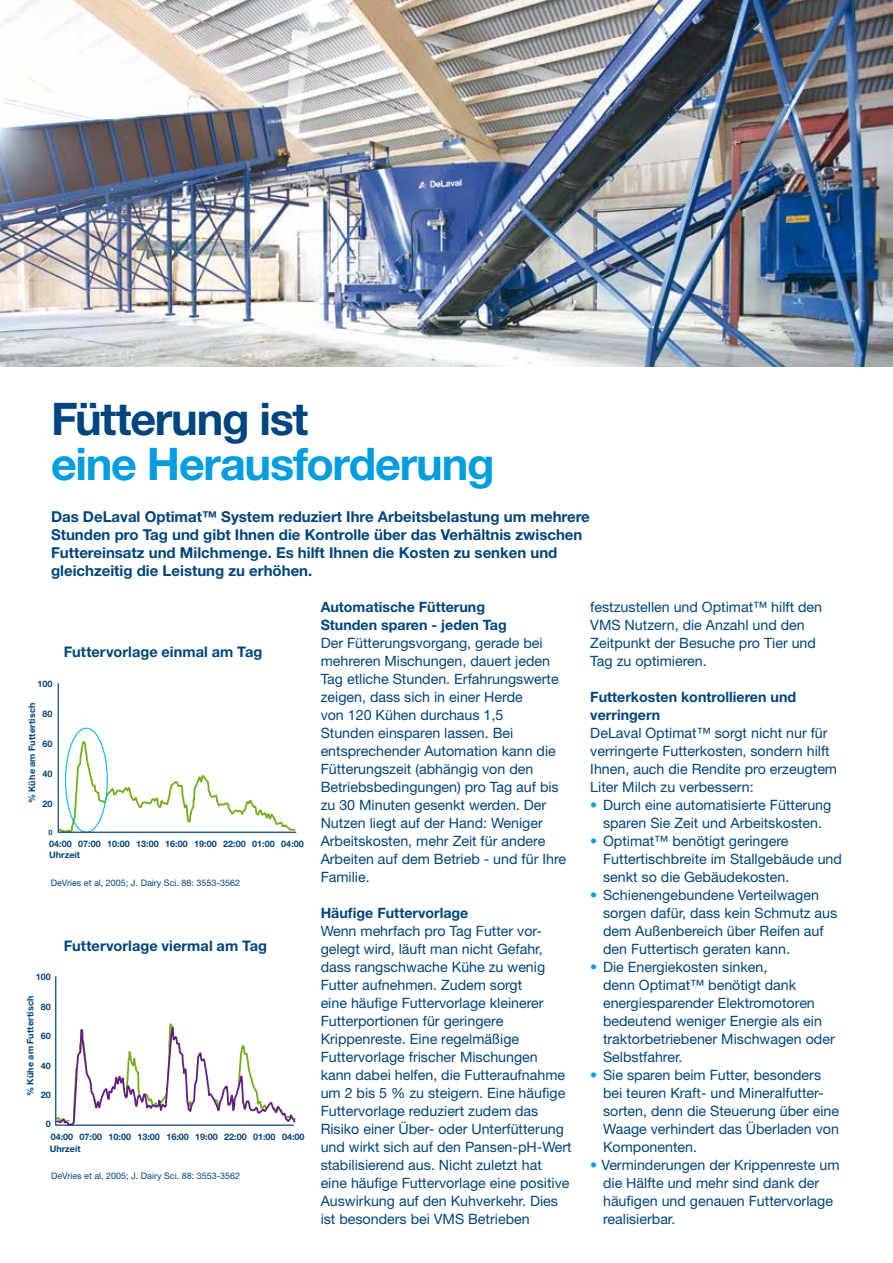
<style>
.page{position:relative;width:893px;height:1263px;background:#fff}
.page>*{position:absolute;margin:0;border:0;box-sizing:border-box;transform-origin:0 0}
.t1{font:700 45px "Helvetica Neue LT Std";letter-spacing:-.03em;color:#009ee0}
.t2{font:700 45px "Helvetica Neue LT Std";letter-spacing:-.03em;color:#00457d}
._2_Body_copy_text{font:700 15px/18px "Helvetica Neue LT Std";color:#00457d}
.t3{font:700 14.55px "Helvetica Neue LT Std";letter-spacing:.005em;color:#00457d}
._2_Body_copy_text-2{font:14.25px/18px "Helvetica Neue LT Std";color:#00457d}
._3_Body_copy_hanging{font:14.25px/18px "Helvetica Neue LT Std";color:#00457d}
._5_Sub_headline_Body{font:700 14.25px/18px "Helvetica Neue LT Std";color:#00457d}
.t4{font:700 9px "Helvetica Neue LT Std";color:#00457d}
.t5{font:9px "Helvetica Neue LT Std";color:#00457d}
.t6{font:700 9px "Helvetica Neue LT Std";letter-spacing:.02em;color:#00457d}
.t7{font:700 7.35px "Helvetica Neue LT Std";color:#00457d}
.s1{color:#009ee0}
</style>
<div class="page">
<img style="left:0;top:0;width:893px;height:367px">
<svg style="left:57px;top:683px;width:240px;height:150px"></svg>
<svg style="left:55px;top:976px;width:241px;height:150px"></svg>
<p class="t2" style="left:51px;top:391px;width:259px">Fütterung ist</p>
<p class="t1" style="left:51px;top:436px;width:445px">eine Herausforderung</p>
<p class="_2_Body_copy_text" style="left:51px;top:507px;width:540px">Das DeLaval Optimat™ System reduziert Ihre Arbeitsbelastung um mehrere Stunden pro Tag und gibt Ihnen die Kontrolle über das Verhältnis zwischen Futtereinsatz und Milchmenge. Es hilft Ihnen die Kosten zu senken und gleichzeitig die Leistung zu erhöhen.</p>
<p class="t3" style="left:64px;top:643px;width:200px">Futtervorlage einmal am Tag</p>
<p class="t4" style="left:38px;top:678px;width:17px">100</p>
<p class="t4" style="left:43px;top:708px;width:12px">80</p>
<p class="t4" style="left:43px;top:738px;width:12px">60</p>
<p class="t4" style="left:43px;top:768px;width:12px">40</p>
<p class="t4" style="left:43px;top:798px;width:12px">20</p>
<p class="t7" style="left:49px;top:828px;width:6px">0</p>
<p class="t4" style="left:49px;top:838px;width:256px">04:00 07:00 10:00 13:00 16:00 19:00 22:00 01:00 04:00</p>
<p class="t4" style="left:49px;top:850px;width:32px">Uhrzeit</p>
<p class="t6" style="left:26px;top:803px;width:102px;rotate:-90deg">% Kühe am Futtertisch</p>
<p class="t5" style="left:51px;top:877px;width:191px">DeVries et al, 2005; J. Dairy Sci. 88: 3553-3562</p>
<p class="t4" style="left:36px;top:971px;width:17px">100</p>
<p class="t4" style="left:41px;top:1001px;width:12px">80</p>
<p class="t4" style="left:41px;top:1030px;width:12px">60</p>
<p class="t4" style="left:41px;top:1060px;width:12px">40</p>
<p class="t4" style="left:41px;top:1089px;width:12px">20</p>
<p class="t4" style="left:46px;top:1118px;width:7px">0</p>
<p class="t6" style="left:25px;top:1096px;width:102px;rotate:-90deg">% Kühe am Futtertisch</p>
<p class="t3" style="left:64px;top:937px;width:205px">Futtervorlage viermal am Tag</p>
<p class="t4" style="left:51px;top:1131px;width:255px">04:00 07:00 10:00 13:00 16:00 19:00 22:00 01:00 04:00</p>
<p class="t4" style="left:50px;top:1143px;width:32px">Uhrzeit</p>
<p class="t5" style="left:51px;top:1170px;width:191px">DeVries et al, 2005; J. Dairy Sci. 88: 3553-3562</p>
<p class="_5_Sub_headline_Body" style="left:321px;top:598px;width:166px">Automatische Fütterung</p>
<p class="_5_Sub_headline_Body" style="left:321px;top:616px;width:188px">Stunden sparen - jeden Tag</p>
<p class="_2_Body_copy_text-2" style="left:321px;top:634px;width:247px">Der Fütterungsvorgang, gerade bei mehreren Mischungen, dauert jeden<br>Tag etliche Stunden. Erfahrungswerte zeigen, dass sich in einer Herde<br>von 120 Kühen durchaus 1,5<br>Stunden einsparen lassen. Bei entsprechender Automation kann die<br>Fütterungszeit (abhängig von den<br>Betriebsbedingungen) pro Tag auf bis zu 30 Minuten gesenkt werden. Der<br>Nutzen liegt auf der Hand: Weniger<br>Arbeitskosten, mehr Zeit für andere<br>Arbeiten auf dem Betrieb - und für Ihre<br>Familie.</p>
<p class="_5_Sub_headline_Body" style="left:321px;top:904px;width:149px">Häufige Futtervorlage</p>
<p class="_2_Body_copy_text-2" style="left:321px;top:922px;width:252px">Wenn mehrfach pro Tag Futter vor&shy;gelegt wird, läuft man nicht Gefahr, dass rangschwache Kühe zu wenig Futter aufnehmen. Zudem sorgt<br>eine häufige Futtervorlage kleinerer Futterportionen für geringere Krippenreste. Eine regelmäßige Futtervorlage frischer Mischungen kann dabei helfen, die Futteraufnahme um 2 bis 5 % zu steigern. Eine häufige Futtervorlage reduziert zudem das Risiko einer Über- oder Unterfütterung und wirkt sich auf den Pansen-pH-Wert stabilisierend aus. Nicht zuletzt hat eine häufige Futtervorlage eine positive Auswirkung auf den Kuhverkehr. Dies ist besonders bei VMS Betrieben</p>
<p class="_2_Body_copy_text-2" style="left:590px;top:598px;width:233px">festzustellen und Optimat™ hilft den<br>VMS Nutzern, die Anzahl und den<br>Zeitpunkt der Besuche pro Tier und<br>Tag zu optimieren.</p>
<p class="_5_Sub_headline_Body" style="left:590px;top:688px;width:207px">Futterkosten kontrollieren und verringern</p>
<p class="_2_Body_copy_text-2" style="left:590px;top:724px;width:248px">DeLaval Optimat™ sorgt nicht nur für verringerte Futterkosten, sondern hilft Ihnen, auch die Rendite pro erzeugtem Liter Milch zu verbessern:</p>
<p class="_3_Body_copy_hanging" style="left:590px;top:796px;width:243px;text-align:center"><span class="s1">•</span> Durch eine automatisierte Fütterung sparen Sie Zeit und Arbeitskosten.</p>
<p class="_3_Body_copy_hanging" style="left:603px;top:832px;width:240px;text-indent:-13px"><span class="s1">•</span> Optimat™ benötigt geringere<br>Futtertischbreite im Stallgebäude und senkt so die Gebäudekosten.</p>
<p class="_3_Body_copy_hanging" style="left:603px;top:886px;width:236px;text-indent:-13px"><span class="s1">•</span> Schienengebundene Verteilwagen sorgen dafür, dass kein Schmutz aus dem Außenbereich über Reifen auf den Futtertisch geraten kann.</p>
<p class="_3_Body_copy_hanging" style="left:603px;top:958px;width:233px;text-indent:-13px"><span class="s1">•</span> Die Energiekosten sinken,<br>denn Optimat™ benötigt dank energiesparender Elektromotoren bedeutend weniger Energie als ein traktorbetriebener Mischwagen oder<br>Selbstfahrer.</p>
<p class="_3_Body_copy_hanging" style="left:603px;top:1066px;width:237px;text-indent:-13px"><span class="s1">•</span> Sie sparen beim Futter, besonders bei teuren Kraft- und Mineralfutter&shy;sorten, denn die Steuerung über eine<br>Waage verhindert das Überladen von<br>Komponenten.</p>
<p class="_3_Body_copy_hanging" style="left:603px;top:1156px;width:238px;text-indent:-13px"><span class="s1">•</span> Verminderungen der Krippenreste um die Hälfte und mehr sind dank der häufigen und genauen Futtervorlage realisierbar.</p>
</div>
